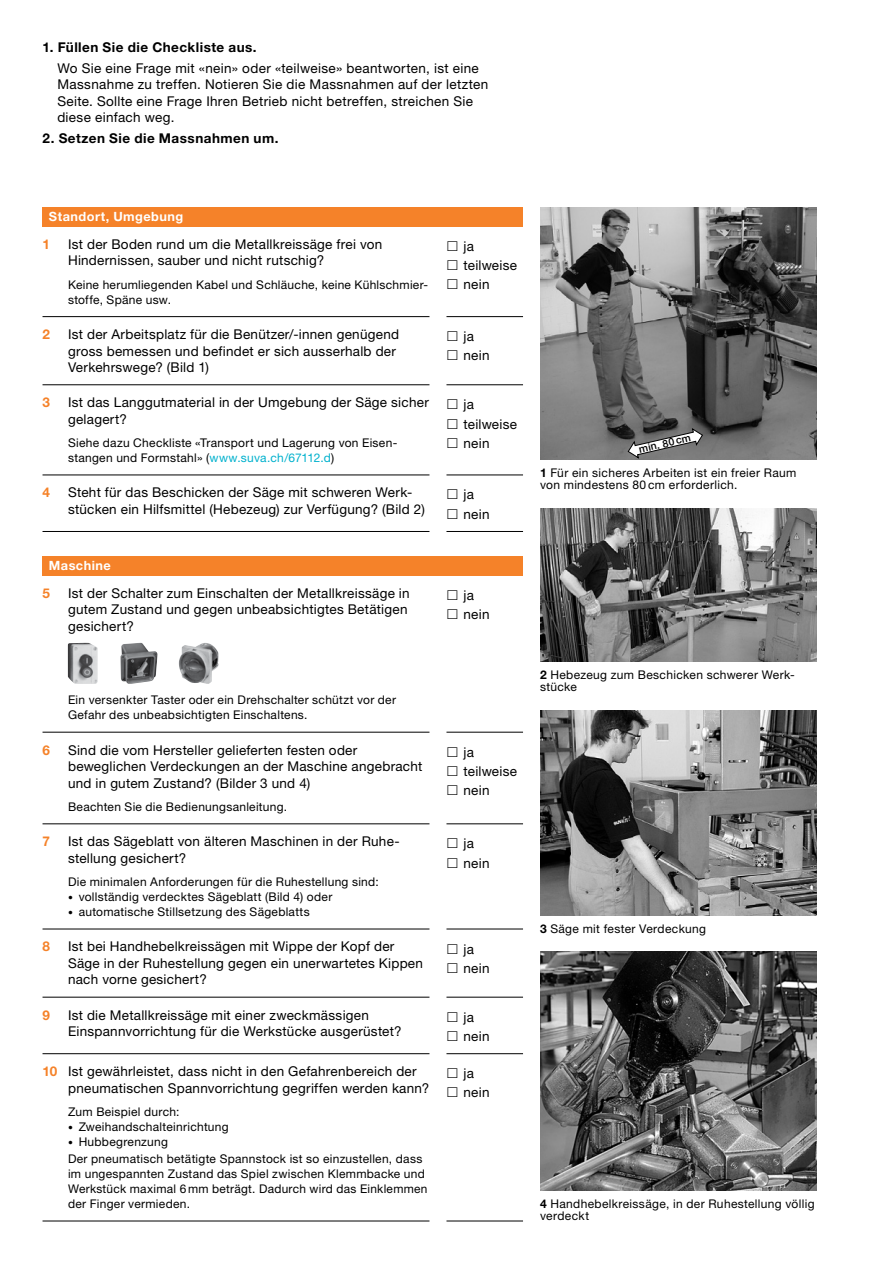
<style>
.page{position:relative;width:893px;height:1263px;background:#fff}
.page>*{position:absolute;margin:0;border:0;box-sizing:border-box;transform-origin:0 0}
.t1{font:13.5px/16.5px "Helvetica Neue LT Std";letter-spacing:.02em;color:#000}
.t2{font:700 13.5px "Helvetica Neue LT Std";letter-spacing:.035em;color:#000}
.t3{font:700 13.5px "Helvetica Neue LT Std";color:#f58229}
.t4{font:700 12.75px "Helvetica Neue LT Std";letter-spacing:.035em;color:#fff}
.t5{font:12px/15px "Helvetica Neue LT Std";letter-spacing:.025em;color:#000}
.t6{font:500 10.5px "Helvetica Neue LT Std";color:#000}
.s1{color:#00b1cd}
.s2{font-size:9.75px}
.s3{font-weight:700;color:#f58229}
.s4{font-weight:700}
</style>
<div class="page">
<img style="left:540px;top:952px;width:276px;height:238px">
<img style="left:540px;top:207px;width:276px;height:253px">
<svg style="left:628px;top:428px;width:75px;height:30px"></svg>
<img style="left:540px;top:710px;width:276px;height:206px">
<img style="left:540px;top:509px;width:276px;height:152px">
<div style="left:43px;top:207px;width:480px;height:19px;background:#f58229"></div>
<hr style="left:446px;top:316px;width:77px;height:1px;background:#000">
<hr style="left:446px;top:384px;width:77px;height:1px;background:#000">
<hr style="left:446px;top:475px;width:77px;height:1px;background:#000">
<hr style="left:446px;top:531px;width:77px;height:1px;background:#000">
<hr style="left:43px;top:316px;width:386px;height:1px;background:#000">
<hr style="left:43px;top:384px;width:386px;height:1px;background:#000">
<hr style="left:43px;top:475px;width:386px;height:1px;background:#000">
<hr style="left:43px;top:531px;width:386px;height:1px;background:#000">
<div style="left:43px;top:556px;width:480px;height:19px;background:#f58229"></div>
<hr style="left:446px;top:732px;width:77px;height:1px;background:#000">
<hr style="left:446px;top:823px;width:77px;height:1px;background:#000">
<hr style="left:446px;top:929px;width:77px;height:1px;background:#000">
<hr style="left:446px;top:997px;width:77px;height:1px;background:#000">
<hr style="left:446px;top:1053px;width:77px;height:1px;background:#000">
<hr style="left:446px;top:1220px;width:77px;height:1px;background:#000">
<hr style="left:43px;top:732px;width:386px;height:1px;background:#000">
<hr style="left:43px;top:823px;width:386px;height:1px;background:#000">
<hr style="left:43px;top:929px;width:386px;height:1px;background:#000">
<hr style="left:43px;top:997px;width:386px;height:1px;background:#000">
<hr style="left:43px;top:1053px;width:386px;height:1px;background:#000">
<hr style="left:43px;top:1220px;width:386px;height:1px;background:#000">
<img style="left:68px;top:643px;width:30px;height:41px">
<img style="left:121px;top:643px;width:37px;height:41px">
<img style="left:179px;top:643px;width:39px;height:41px">
<p class="t2" style="left:43px;top:39px;width:216px">1. Füllen Sie die Checkliste aus.</p>
<p class="t1" style="left:57px;top:60px;width:432px">Wo Sie eine Frage mit «nein» oder «teilweise» beantworten, ist eine Massnahme zu treffen. Notieren Sie die Massnahmen auf der letzten Seite. Sollte eine Frage Ihren Betrieb nicht betreffen, streichen Sie diese einfach weg.</p>
<p class="t2" style="left:42px;top:130px;width:237px">2. Setzen Sie die Massnahmen um.</p>
<p class="t4" style="left:49px;top:209px;width:136px">Standort, Umgebung</p>
<p class="t3" style="left:43px;top:236px;width:9px">1</p>
<p class="t1" style="left:68px;top:236px;width:316px">Ist der Boden rund um die Metallkreissäge frei von<br>Hindernissen, sauber und nicht rutschig?</p>
<p class="t5" style="left:68px;top:277px;width:362px">Keine herumliegenden Kabel und Schläuche, keine Kühlschmier&shy;stoffe, Späne usw.</p>
<p class="t1" style="left:463px;top:236px;width:55px;line-height:19.2px">ja teilweise nein</p>
<p class="t3" style="left:43px;top:326px;width:9px">2</p>
<p class="t1" style="left:68px;top:326px;width:333px">Ist der Arbeitsplatz für die Benützer/-innen genügend gross bemessen und befindet er sich ausserhalb der<br>Verkehrswege? (Bild 1)</p>
<p class="t1" style="left:463px;top:327px;width:27px;line-height:19.2px">ja nein</p>
<p class="t3" style="left:43px;top:394px;width:9px">3</p>
<p class="t1" style="left:68px;top:394px;width:362px">Ist das Langgutmaterial in der Umgebung der Säge sicher gelagert?</p>
<p class="t5" style="left:68px;top:435px;width:330px">Siehe dazu Checkliste «Transport und Lagerung von Eisen&shy;stangen und Formstahl» (<span class="s1">www.suva.ch/67112.d</span>)</p>
<p class="t1" style="left:463px;top:395px;width:55px;line-height:19.2px">ja teilweise nein</p>
<p class="t3" style="left:43px;top:484px;width:9px">4</p>
<p class="t1" style="left:68px;top:484px;width:358px">Steht für das Beschicken der Säge mit schweren Werk&shy;stücken ein Hilfsmittel (Hebezeug) zur Verfügung? (Bild 2)</p>
<p class="t1" style="left:463px;top:485px;width:27px;line-height:19.2px">ja nein</p>
<p class="t4" style="left:49px;top:558px;width:63px">Maschine</p>
<p class="t3" style="left:43px;top:585px;width:9px">5</p>
<p class="t1" style="left:68px;top:585px;width:343px">Ist der Schalter zum Einschalten der Metallkreissäge in gutem Zustand und gegen unbeabsichtigtes Betätigen gesichert?</p>
<p class="t5" style="left:68px;top:692px;width:330px">Ein versenkter Taster oder ein Drehschalter schützt vor der<br>Gefahr des unbeabsichtigten Einschaltens.</p>
<p class="t3" style="left:43px;top:741px;width:9px">6</p>
<p class="t1" style="left:68px;top:741px;width:356px">Sind die vom Hersteller gelieferten festen oder beweglichen Verdeckungen an der Maschine angebracht und in gutem Zustand? (Bilder 3 und 4)</p>
<p class="t5" style="left:68px;top:799px;width:221px">Beachten Sie die Bedienungsanleitung.</p>
<p class="t3" style="left:43px;top:833px;width:9px">7</p>
<p class="t1" style="left:68px;top:833px;width:332px">Ist das Sägeblatt von älteren Maschinen in der Ruhe&shy;stellung gesichert?</p>
<p class="t5" style="left:68px;top:874px;width:312px">Die minimalen Anforderungen für die Ruhestellung sind:</p>
<p class="t5" style="left:68px;top:889px;width:266px"><span class="s2">•</span> vollständig verdecktes Sägeblatt (Bild 4) oder</p>
<p class="t5" style="left:68px;top:904px;width:243px"><span class="s2">•</span> automatische Stillsetzung des Sägeblatts</p>
<p class="t1" style="left:463px;top:585px;width:27px;line-height:19.2px">ja nein</p>
<p class="t1" style="left:463px;top:742px;width:55px;line-height:19.2px">ja teilweise nein</p>
<p class="t1" style="left:463px;top:834px;width:27px;line-height:19.2px">ja nein</p>
<p class="t3" style="left:43px;top:938px;width:9px">8</p>
<p class="t1" style="left:68px;top:938px;width:357px">Ist bei Handhebelkreissägen mit Wippe der Kopf der<br>Säge in der Ruhestellung gegen ein unerwartetes Kippen nach vorne gesichert?</p>
<p class="t1" style="left:463px;top:939px;width:27px;line-height:19.2px">ja nein</p>
<p class="t3" style="left:43px;top:1006px;width:9px">9</p>
<p class="t1" style="left:68px;top:1006px;width:335px">Ist die Metallkreissäge mit einer zweckmässigen<br>Einspannvorrichtung für die Werkstücke ausgerüstet?</p>
<p class="t1" style="left:463px;top:1007px;width:27px;line-height:19.2px">ja nein</p>
<p class="t1" style="left:68px;top:1063px;width:363px;text-indent:-26px"><span class="s3">10</span> Ist gewährleistet, dass nicht in den Gefahrenbereich der pneumatischen Spannvorrichtung gegriffen werden kann?</p>
<p class="t5" style="left:68px;top:1104px;width:113px">Zum Beispiel durch:</p>
<p class="t5" style="left:68px;top:1119px;width:162px"><span class="s2">•</span> Zweihandschalteinrichtung</p>
<p class="t5" style="left:68px;top:1133px;width:356px;line-height:17.1px"><span class="s2">•</span> Hubbegrenzung<br>Der pneumatisch betätigte Spannstock ist so einzustellen, dass</p>
<p class="t5" style="left:68px;top:1166px;width:361px">im ungespannten Zustand das Spiel zwischen Klemmbacke und<br>Werkstück maximal 6 mm beträgt. Dadurch wird das Einklemmen der Finger vermieden.</p>
<p class="t1" style="left:463px;top:1064px;width:27px;line-height:19.2px">ja nein</p>
<p class="t6" style="left:638px;top:443px;width:54px;rotate:-13deg">min. 80 cm</p>
<p class="t5" style="left:540px;top:466px;width:258px;line-height:12.8px"><span class="s4">1</span> Für ein sicheres Arbeiten ist ein freier Raum von mindestens 80 cm erforderlich.</p>
<p class="t5" style="left:540px;top:668px;width:255px;line-height:12.8px"><span class="s4">2</span> Hebezeug zum Beschicken schwerer Werk&shy;stücke</p>
<p class="t5" style="left:540px;top:921px;width:168px"><span class="s4">3</span> Säge mit fester Verdeckung</p>
<p class="t5" style="left:540px;top:1197px;width:276px;line-height:12.8px"><span class="s4">4</span> Handhebelkreissäge, in der Ruhestellung völlig verdeckt</p>
</div>
